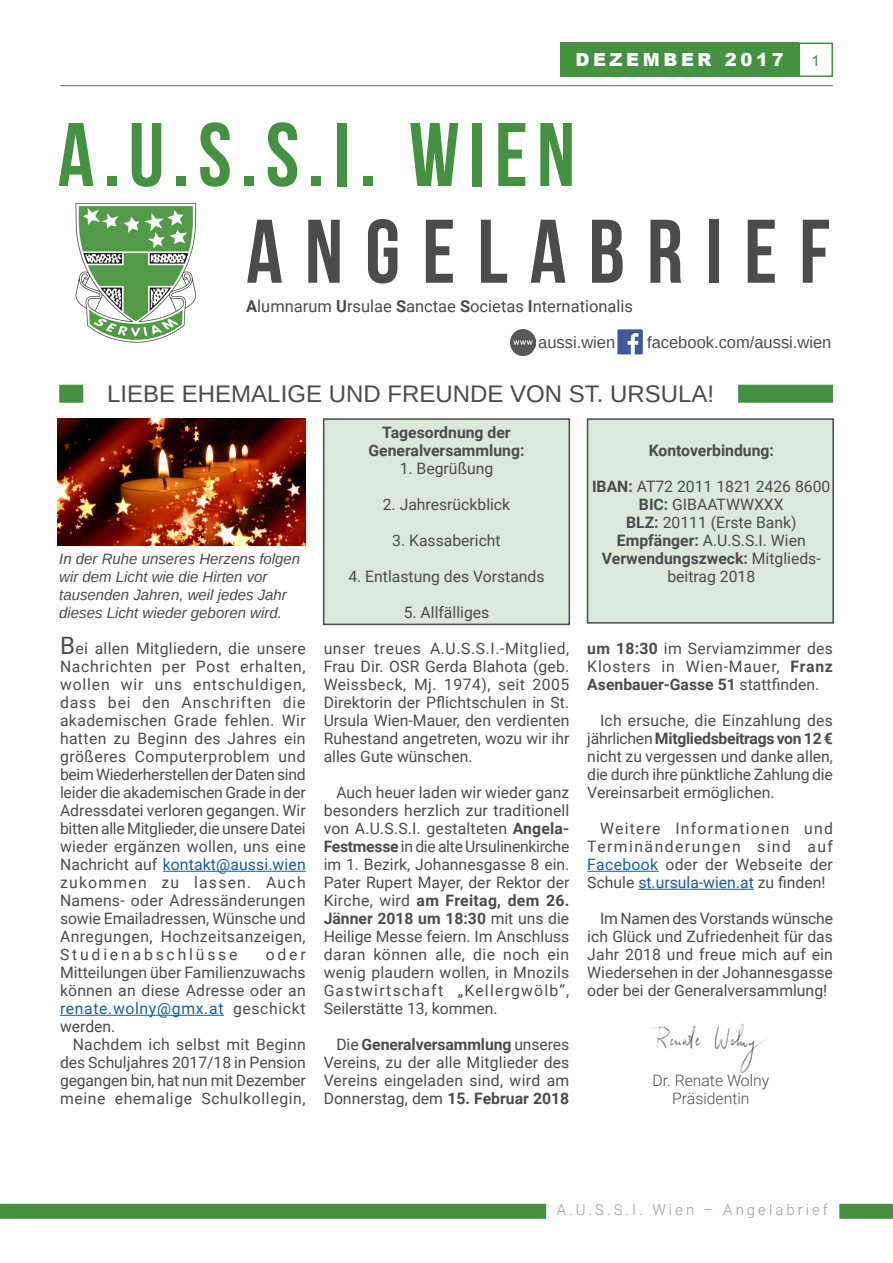
<style>
.page{position:relative;width:893px;height:1263px;background:#fff}
.page>*{position:absolute;margin:0;border:0;box-sizing:border-box;transform-origin:0 0}
.Heading_Master{font:700 90px "Bebas Neue";color:#449142}
.Heading_Master-2{font:700 90px "Bebas Neue";letter-spacing:.245em;color:#4a4c4c}
.Subheading_with_line{font:24px "Arimo";color:#4a4c4c}
.t1{font:900 18px "Arial";letter-spacing:.2em;color:#fff}
.Body{font:16.5px "Roboto";color:#4a4c4c}
.Body-2{font:16.5px "Arimo";color:#494c4d}
.Body_no_spacing_but{font:15.75px/18px "Roboto";color:#4a4c4c;text-align:justify}
.Body_no_spacing_but-2{font:700 15.75px/18px "Roboto";color:#4a4c4c;text-align:center}
.Body-3{font:300 15.75px/18px "Roboto";color:#4a4c4c;text-align:center}
.Body-4{font:italic 15px/18px "Arimo";color:#4a4c4c}
.t2{font:300 15px "Roboto";letter-spacing:.2em;color:#9a9c9e}
.t3{font:15px "Arial";color:#449142}
.s1{font-weight:700}
.s2{font-size:24px}
.s3{color:#175d9e}
</style>
<div class="page">
<div style="left:798px;top:43px;width:35px;height:34px;border:2px solid #449142"></div>
<div style="left:560px;top:43px;width:239px;height:34px;background:#449142"></div>
<hr style="left:60px;top:85px;width:773px;height:1px;background:#73776c">
<div style="left:839px;top:1204px;width:54px;height:15px;background:#449142"></div>
<div style="left:0;top:1204px;width:546px;height:15px;background:#449142"></div>
<div style="left:587px;top:418px;width:247px;height:206px;background:#dae9da;border:2px solid #4a4c4c"></div>
<hr style="left:163px;top:871px;width:143px;height:1px;background:#175d9e">
<hr style="left:60px;top:1015px;width:164px;height:1px;background:#175d9e">
<hr style="left:587px;top:871px;width:72px;height:1px;background:#175d9e">
<hr style="left:638px;top:889px;width:116px;height:1px;background:#175d9e">
<img style="left:58px;top:418px;width:248px;height:127px">
<div style="left:324px;top:419px;width:245px;height:205px;background:#dae9da"></div>
<div style="left:323px;top:418px;width:247px;height:207px;border:2px solid #4a4c4c"></div>
<img style="left:75px;top:202px;width:122px;height:141px">
<div style="left:59px;top:385px;width:24px;height:18px;background:#459043"></div>
<div style="left:738px;top:385px;width:95px;height:18px;background:#459043"></div>
<img style="left:618px;top:329px;width:25px;height:25px">
<img style="left:511px;top:329px;width:25px;height:26px">
<img style="left:651px;top:1023px;width:114px;height:49px">
<p class="t1" style="left:575px;top:47px;width:210px">DEZEMBER 2017</p>
<p class="t3" style="left:811px;top:51px;width:10px">1</p>
<p class="Heading_Master" style="left:58px;top:106px;width:519px">A.U.S.S.I. WIEN</p>
<p class="Heading_Master-2" style="left:246px;top:202px;width:585px">ANGELABRIEF</p>
<p class="Body" style="left:246px;top:295px;width:388px"><span class="s1">A</span>lumnarum <span class="s1">U</span>rsulae <span class="s1">S</span>anctae <span class="s1">S</span>ocietas <span class="s1">I</span>nternationalis</p>
<p class="Body-2" style="left:538px;top:332px;width:79px">aussi.wien</p>
<p class="Body-2" style="left:647px;top:332px;width:186px">facebook.com/aussi.wien</p>
<p class="Subheading_with_line" style="left:107px;top:378px;width:608px">LIEBE EHEMALIGE UND FREUNDE VON ST. URSULA!</p>
<p class="Body-4" style="left:59px;top:550px;width:242px">In der Ruhe unseres Herzens folgen wir dem Licht wie die Hirten vor tausenden Jahren, weil jedes Jahr dieses Licht wieder geboren wird.</p>
<p class="Body_no_spacing_but" style="left:60px;top:639px;width:247px"><span class="s2">B</span>ei allen Mitgliedern, die unsere Nachrichten per Post erhalten, wollen wir uns entschuldigen, dass bei den Anschriften die akademischen Grade fehlen. Wir hatten zu Beginn des Jahres ein größeres Computerproblem und beim Wiederherstellen der Daten sind leider die akademischen Grade in der Adressdatei verloren gegangen. Wir bitten alle Mitglieder, die unsere Datei wieder ergänzen wollen, uns eine Nachricht auf <span class="s3">kontakt@aussi.wien </span>zukommen zu lassen. Auch Namens- oder Adressänderungen sowie Emailadressen, Wünsche und Anregungen, Hochzeitsanzeigen, Studienabschlüsse</p>
<p class="Body_no_spacing_but" style="left:60px;top:945px;width:247px;text-indent:206px">oder Mitteilungen über Familienzuwachs können an diese Adresse oder an <span class="s3">renate.wolny@gmx.at</span> geschickt werden.</p>
<p class="Body_no_spacing_but" style="left:60px;top:1035px;width:247px;text-indent:13px">Nachdem ich selbst mit Beginn des Schuljahres 2017/18 in Pension gegangen bin, hat nun mit Dezember meine ehemalige Schulkollegin,</p>
<p class="Body_no_spacing_but-2" style="left:369px;top:423px;width:157px">Tagesordnung der<br>Generalversammlung:</p>
<p class="Body_no_spacing_but" style="left:400px;top:459px;width:95px">1. Begrüßung</p>
<p class="Body_no_spacing_but" style="left:383px;top:495px;width:129px">2. Jahresrückblick</p>
<p class="Body_no_spacing_but" style="left:392px;top:531px;width:110px">3. Kassabericht</p>
<p class="Body_no_spacing_but" style="left:348px;top:567px;width:198px">4. Entlastung des Vorstands</p>
<p class="Body_no_spacing_but" style="left:404px;top:603px;width:87px">5. Allfälliges</p>
<p class="Body_no_spacing_but" style="left:324px;top:639px;width:247px">unser treues A.U.S.S.I.-Mitglied, Frau Dir. OSR Gerda Blahota (geb.<br>Weissbeck, Mj. 1974), seit 2005<br>Direktorin der Pflichtschulen in St.<br>Ursula Wien-Mauer, den verdienten Ruhestand angetreten, wozu wir ihr alles Gute wünschen.</p>
<p class="Body_no_spacing_but" style="left:324px;top:783px;width:247px;text-indent:13px">Auch heuer laden wir wieder ganz besonders herzlich zur traditionell von A.U.S.S.I. gestalteten <span class="s1">Angela-Festmesse</span> in die alte Ursulinenkirche im 1. Bezirk, Johannesgasse 8 ein.<br>Pater Rupert Mayer, der Rektor der Kirche, wird <span class="s1">am Freitag, dem 26.<br>Jänner 2018 um 18:30</span> mit uns die Heilige Messe feiern. Im Anschluss daran können alle, die noch ein wenig plaudern wollen, in Mnozils Gastwirtschaft „Kellergwölb“, Seilerstätte 13, kommen.</p>
<p class="Body_no_spacing_but" style="left:324px;top:1035px;width:247px;text-indent:13px">Die <span class="s1">Generalversammlung</span> unseres Vereins, zu der alle Mitglieder des Vereins eingeladen sind, wird am Donnerstag, dem <span class="s1">15. Februar 2018</span></p>
<p class="Body_no_spacing_but-2" style="left:649px;top:441px;width:127px">Kontoverbindung:</p>
<p class="Body_no_spacing_but" style="left:592px;top:477px;width:240px;text-align:center"><span class="s1">IBAN:</span> AT72 2011 1821 2426 8600<br><span class="s1">BIC:</span> GIBAATWWXXX</p>
<p class="Body_no_spacing_but" style="left:626px;top:513px;width:172px"><span class="s1">BLZ:</span> 20111 (Erste Bank)</p>
<p class="Body_no_spacing_but" style="left:617px;top:531px;width:190px"><span class="s1">Empfänger:</span> A.U.S.S.I. Wien</p>
<p class="Body_no_spacing_but" style="left:602px;top:549px;width:220px;text-align:center"><span class="s1">Verwendungszweck:</span> Mitglieds&shy;beitrag 2018</p>
<p class="Body_no_spacing_but" style="left:587px;top:639px;width:247px"><span class="s1">um 18:30</span> im Serviamzimmer des Klosters in Wien-Mauer, <span class="s1">Franz Asenbauer-Gasse 51</span> stattfinden.</p>
<p class="Body_no_spacing_but" style="left:587px;top:711px;width:247px;text-indent:13px">Ich ersuche, die Einzahlung des jährlichen <span class="s1">Mitgliedsbeitrags von 12 € </span>nicht zu vergessen und danke allen, die durch ihre pünktliche Zahlung die Vereinsarbeit ermöglichen.</p>
<p class="Body_no_spacing_but" style="left:587px;top:819px;width:247px;text-indent:13px">Weitere Informationen und Terminänderungen sind auf <span class="s3">Facebook</span> oder der Webseite der Schule <span class="s3">st.ursula-wien.at</span> zu finden!</p>
<p class="Body_no_spacing_but" style="left:587px;top:909px;width:247px;text-indent:13px">Im Namen des Vorstands wünsche ich Glück und Zufriedenheit für das Jahr 2018 und freue mich auf ein Wiedersehen in der Johannesgasse oder bei der Generalversammlung!</p>
<p class="Body-3" style="left:652px;top:1071px;width:118px">Dr. Renate Wolny<br>Präsidentin</p>
<p class="t2" style="left:557px;top:1199px;width:272px">A.U.S.S.I. Wien – Angelabrief</p>
</div>
